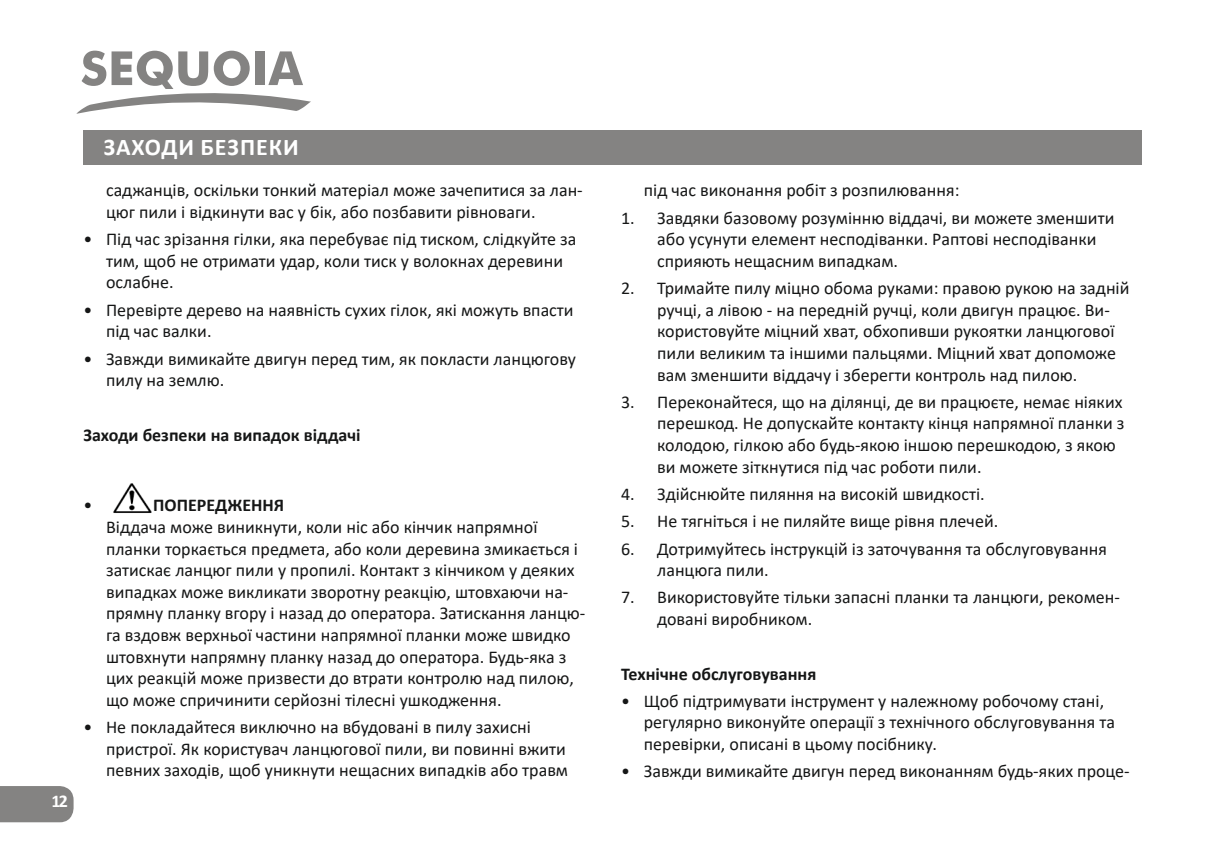
<style>
.page{position:relative;width:1214px;height:862px;background:#fff}
.page>*{position:absolute;margin:0;border:0;box-sizing:border-box;transform-origin:0 0}
.Заголовок_справа{font:700 24px "Calibri";letter-spacing:.04em;color:#fff}
.t1{font:18px/21.6px "Calibri";color:#151616}
.t2{font:700 18px "Calibri";color:#151616}
.t3{font:700 18px "Calibri";color:#fff}
.s1{font-weight:700}
</style>
<div class="page">
<div style="left:0;top:786px;width:74px;height:36px;background:#848382"></div>
<div style="left:83px;top:131px;width:1058px;height:34px;background:#848382"></div>
<svg style="left:76px;top:51px;width:235px;height:63px"></svg>
<div style="left:256px;top:51px;width:9px;height:34px;background:#848382"></div>
<img style="left:113px;top:483px;width:39px;height:30px">
<p class="Заголовок_справа" style="left:104px;top:130px;width:197px">ЗАХОДИ БЕЗПЕКИ</p>
<p class="t1" style="left:106px;top:179px;width:478px">саджанців, оскільки тонкий матеріал може зачепитися за лан&shy;цюг пили і відкинути вас у бік, або позбавити рівноваги.</p>
<p class="t1" style="left:106px;top:228px;width:472px;text-indent:-23px">• Під час зрізання гілки, яка перебуває під тиском, слідкуйте за тим, щоб не отримати удар, коли тиск у волокнах деревини ослабне.</p>
<p class="t1" style="left:106px;top:298px;width:469px;text-indent:-23px">• Перевірте дерево на наявність сухих гілок, які можуть впасти під час валки.</p>
<p class="t1" style="left:106px;top:347px;width:471px;text-indent:-23px">• Завжди вимикайте двигун перед тим, як покласти ланцюгову пилу на землю.</p>
<p class="t2" style="left:83px;top:422px;width:279px">Заходи безпеки на випадок віддачі</p>
<p class="t3" style="left:51px;top:788px;width:18px">12</p>
<p class="t1" style="left:83px;top:494px;width:10px">•</p>
<p class="t1" style="left:106px;top:494px;width:481px;text-indent:47px"><span class="s1">ПОПЕРЕДЖЕННЯ<br></span>Віддача може виникнути, коли ніс або кінчик напрямної планки торкається предмета, або коли деревина змикається і затискає ланцюг пили у пропилі. Контакт з кінчиком у деяких випадках може викликати зворотну реакцію, штовхаючи на&shy;прямну планку вгору і назад до оператора. Затискання ланцю&shy;га вздовж верхньої частини напрямної планки може швидко штовхнути напрямну планку назад до оператора. Будь-яка з цих реакцій може призвести до втрати контролю над пилою, що може спричинити серйозні тілесні ушкодження.</p>
<p class="t1" style="left:106px;top:716px;width:463px;text-indent:-23px">• Не покладайтеся виключно на вбудовані в пилу захисні пристрої. Як користувач ланцюгової пили, ви повинні вжити певних заходів, щоб уникнути нещасних випадків або травм</p>
<p class="t1" style="left:643px;top:179px;width:317px">під час виконання робіт з розпилювання:</p>
<p class="t1" style="left:657px;top:206px;width:458px;text-indent:-36px">1. Завдяки базовому розумінню віддачі, ви можете зменшити або усунути елемент несподіванки. Раптові несподіванки сприяють нещасним випадкам.</p>
<p class="t1" style="left:657px;top:277px;width:473px;text-indent:-36px">2. Тримайте пилу міцно обома руками: правою рукою на задній ручці, а лівою - на передній ручці, коли двигун працює. Ви&shy;користовуйте міцний хват, обхопивши рукоятки ланцюгової пили великим та іншими пальцями. Міцний хват допоможе вам зменшити віддачу і зберегти контроль над пилою.</p>
<p class="t1" style="left:657px;top:391px;width:468px;text-indent:-36px">3. Переконайтеся, що на ділянці, де ви працюєте, немає ніяких перешкод. Не допускайте контакту кінця напрямної планки з колодою, гілкою або будь-якою іншою перешкодою, з якою ви можете зіткнутися під час роботи пили.</p>
<p class="t1" style="left:621px;top:483px;width:365px">4. Здійснюйте пиляння на високій швидкості.</p>
<p class="t1" style="left:621px;top:510px;width:378px">5. Не тягніться і не пиляйте вище рівня плечей.</p>
<p class="t1" style="left:657px;top:537px;width:451px;text-indent:-36px">6. Дотримуйтесь інструкцій із заточування та обслуговування ланцюга пили.</p>
<p class="t1" style="left:657px;top:586px;width:464px;text-indent:-36px">7. Використовуйте тільки запасні планки та ланцюги, рекомен&shy;довані виробником.</p>
<p class="t2" style="left:621px;top:661px;width:196px">Технічне обслуговування</p>
<p class="t1" style="left:643px;top:689px;width:472px;text-indent:-23px">• Щоб підтримувати інструмент у належному робочому стані, регулярно виконуйте операції з технічного обслуговування та перевірки, описані в цьому посібнику.</p>
<p class="t1" style="left:621px;top:760px;width:510px">• Завжди вимикайте двигун перед виконанням будь-яких проце-</p>
</div>
